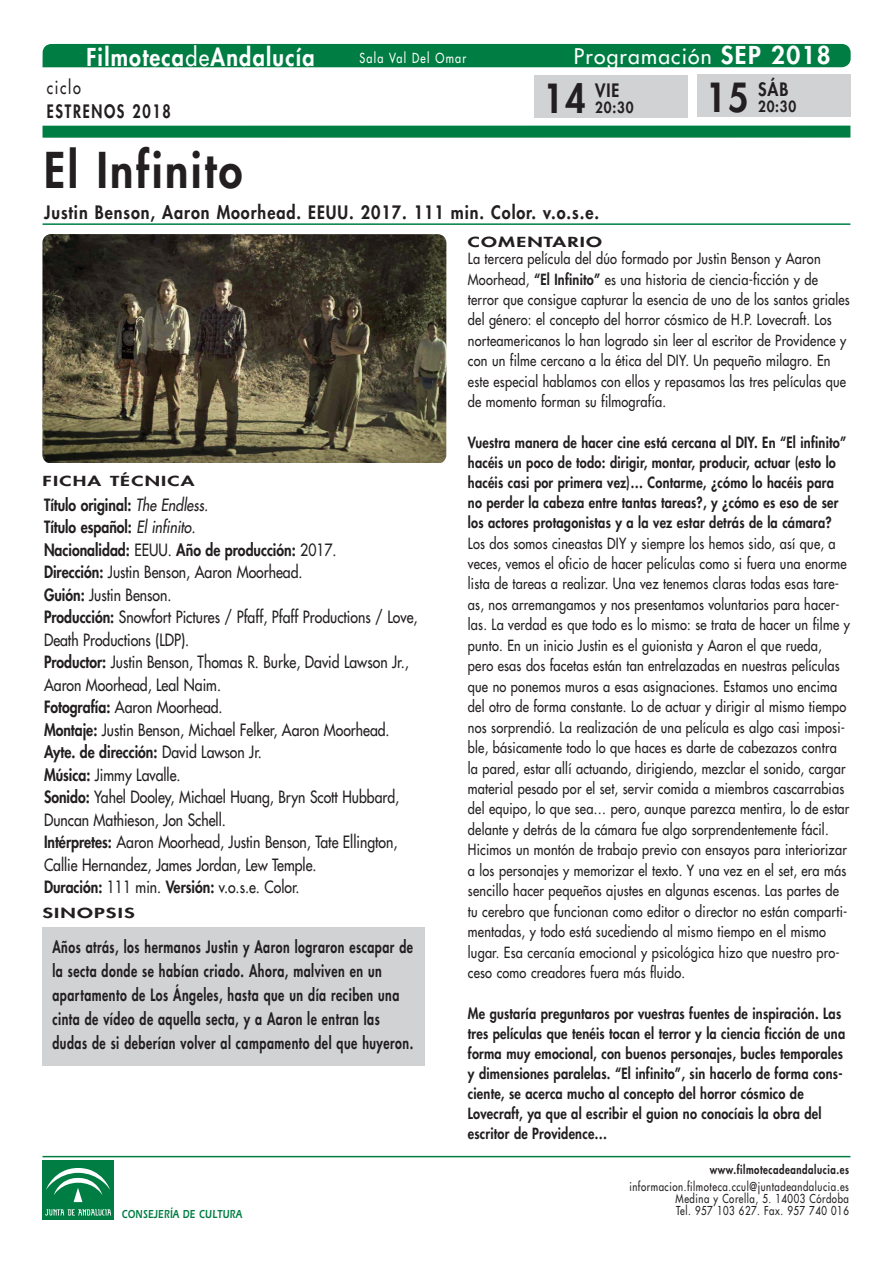
<style>
.page{position:relative;width:893px;height:1263px;background:#fff}
.page>*{position:absolute;margin:0;border:0;box-sizing:border-box;transform-origin:0 0}
.t1{font:800 48px "Futura LT";letter-spacing:.06em;color:#231f20;scale:.9 1}
.t2{font:800 39px "Futura LT";color:#231f20;scale:.9 1}
.t3{font:800 24px "Futura LT";letter-spacing:.06em;color:#fff;scale:.9 1}
.t4{font:21px "Futura LT";letter-spacing:.06em;color:#fff}
.t5{font:800 18px "Futura LT";letter-spacing:.06em;color:#231f20;scale:.9 1}
.t6{font:800 18px "Futura LT";letter-spacing:.115em;color:#231f20;scale:.8 1}
.t7{font:18px "Futura LT";letter-spacing:.115em;color:#231f20;scale:.8 1}
.t8{font:16.5px/22.5px "Futura LT";color:#231f20;scale:.85 1}
.t9{font:800 16.5px/24px "Futura LT";letter-spacing:.04em;color:#231f20;scale:.75 1}
.t10{font:15px/20.4px "Futura LT";letter-spacing:.015em;color:#231f20;scale:.85 1}
.t11{font:800 15px/20.1px "Futura LT";letter-spacing:.015em;color:#231f20;scale:.85 1}
.t12{font:800 15px "Futura LT";letter-spacing:.015em;color:#231f20;scale:.9 1}
.t13{font:800 13.5px "Futura LT";letter-spacing:.06em;color:#231f20;scale:1.5 1}
.t14{font:13.5px "Futura LT";letter-spacing:.115em;color:#fff;scale:.8 1}
.t15{font:12px/12px "Futura LT";letter-spacing:.06em;color:#231f20;text-align:right;scale:.8 1}
.t16{font:800 12px "Futura LT";letter-spacing:.06em;color:#231f20;scale:.8 1}
.t17{font:12px "Erie Black Plain";letter-spacing:.03em;color:#007d43;scale:.75 1}
.s1{font-weight:400}
.s2{font-weight:800;font-size:24px}
.s3{font-weight:800}
.s4{font-style:italic}
</style>
<div class="page">
<img style="left:42px;top:234px;width:404px;height:229px;border-radius:9px">
<div style="left:43px;top:44px;width:808px;height:23px;background:#007d43"></div>
<div style="left:43px;top:126px;width:807px;height:12px;background:#007d43"></div>
<div style="left:42px;top:927px;width:383px;height:138px;background:#d1d2d4"></div>
<hr style="left:43px;top:223px;width:807px;height:2px;background:#007d43">
<hr style="left:43px;top:1156px;width:807px;height:1px;background:#007d43">
<div style="left:43px;top:1160px;width:71px;height:60px;background:#007d43"></div>
<svg style="left:45px;top:1209px;width:66px;height:6px"></svg>
<svg style="left:46px;top:1168px;width:64px;height:35px"></svg>
<div style="left:697px;top:74px;width:153px;height:43px;background:#d1d2d4"></div>
<div style="left:535px;top:75px;width:153px;height:43px;background:#d1d2d4"></div>
<h3 class="t3" style="left:86px;top:42px;width:255px">Filmoteca<span class="s1">de</span>Andalucía</h3>
<h3 class="t4" style="left:574px;top:43px;width:258px">Programación <span class="s2">SEP 2018</span></h3>
<p class="t14" style="left:359px;top:49px;width:135px">Sala Val Del Omar</p>
<p class="t7" style="left:47px;top:76px;width:44px">ciclo</p>
<p class="t6" style="left:47px;top:100px;width:156px">ESTRENOS 2018</p>
<h2 class="t2" style="left:543px;top:72px;width:49px">14</h2>
<p class="t5" style="left:595px;top:78px;width:28px">VIE</p>
<p class="t12" style="left:595px;top:97px;width:44px">20:30</p>
<h1 class="t1" style="left:44px;top:138px;width:222px">El Infinito</h1>
<p class="t5" style="left:44px;top:201px;width:618px">Justin Benson, Aaron Moorhead. EEUU. 2017. 111 min. Color. v.o.s.e.</p>
<p class="t13" style="left:468px;top:233px;width:91px">COMENTARIO</p>
<h2 class="t2" style="left:706px;top:72px;width:49px">15</h2>
<p class="t5" style="left:758px;top:77px;width:35px">SÁB</p>
<p class="t12" style="left:758px;top:96px;width:44px">20:30</p>
<p class="t13" style="left:43px;top:472px;width:103px">FICHA TÉCNICA</p>
<p class="t8" style="left:44px;top:493px;width:441px"><span class="s3">Título original:</span> <span class="s4">The Endless.<br></span><span class="s3">Título español:</span> <span class="s4">El infinito.<br></span><span class="s3">Nacionalidad:</span> EEUU. <span class="s3">Año de producción:</span> 2017.<br><span class="s3">Dirección:</span> Justin Benson, Aaron Moorhead.<br><span class="s3">Guión:</span> Justin Benson.<br><span class="s3">Producción:</span> Snowfort Pictures / Pfaff, Pfaff Productions / Love, Death Productions (LDP).<br><span class="s3">Productor:</span> Justin Benson, Thomas R. Burke, David Lawson Jr., Aaron Moorhead, Leal Naim.<br><span class="s3">Fotografía:</span> Aaron Moorhead.<br><span class="s3">Montaje:</span> Justin Benson, Michael Felker, Aaron Moorhead.<br><span class="s3">Ayte. de dirección:</span> David Lawson Jr.<br><span class="s3">Música:</span> Jimmy Lavalle.<br><span class="s3">Sonido:</span> Yahel Dooley, Michael Huang, Bryn Scott Hubbard, Duncan Mathieson, Jon Schell.<br><span class="s3">Intérpretes:</span> Aaron Moorhead, Justin Benson, Tate Ellington, Callie Hernandez, James Jordan, Lew Temple.<br><span class="s3">Duración:</span> 111 min. <span class="s3">Versión:</span> v.o.s.e. Color.</p>
<p class="t13" style="left:42px;top:904px;width:63px">SINOPSIS</p>
<p class="t9" style="left:52px;top:935px;width:483px">Años atrás, los hermanos Justin y Aaron lograron escapar de la secta donde se habían criado. Ahora, malviven en un apartamento de Los Ángeles, hasta que un día reciben una cinta de vídeo de aquella secta, y a Aaron le entran las dudas de si deberían volver al campamento del que huyeron.</p>
<p class="t10" style="left:468px;top:248px;width:451px">La tercera película del dúo formado por Justin Benson y Aaron Moorhead, <span class="s3">“El Infinito”</span> es una historia de ciencia-ficción y de terror que consigue capturar la esencia de uno de los santos griales del género: el concepto del horror cósmico de H.P. Lovecraft. Los norteamericanos lo han logrado sin leer al escritor de Providence y con un filme cercano a la ética del DIY. Un pequeño milagro. En este especial hablamos con ellos y repasamos las tres películas que de momento forman su filmografía.</p>
<p class="t11" style="left:468px;top:432px;width:447px">Vuestra manera de hacer cine está cercana al DIY. En “El infinito” hacéis un poco de todo: dirigir, montar, producir, actuar (esto lo hacéis casi por primera vez)… Contarme, ¿cómo lo hacéis para no perder la cabeza entre tantas tareas?, y ¿cómo es eso de ser los actores protagonistas y a la vez estar detrás de la cámara?</p>
<p class="t10" style="left:468px;top:533px;width:451px">Los dos somos cineastas DIY y siempre los hemos sido, así que, a veces, vemos el oficio de hacer películas como si fuera una enorme lista de tareas a realizar. Una vez tenemos claras todas esas tare&shy;as, nos arremangamos y nos presentamos voluntarios para hacer&shy;las. La verdad es que todo es lo mismo: se trata de hacer un filme y punto. En un inicio Justin es el guionista y Aaron el que rueda, pero esas dos facetas están tan entrelazadas en nuestras películas que no ponemos muros a esas asignaciones. Estamos uno encima del otro de forma constante. Lo de actuar y dirigir al mismo tiempo nos sorprendió. La realización de una película es algo casi imposi&shy;ble, básicamente todo lo que haces es darte de cabezazos contra la pared, estar allí actuando, dirigiendo, mezclar el sonido, cargar material pesado por el set, servir comida a miembros cascarrabias del equipo, lo que sea… pero, aunque parezca mentira, lo de estar delante y detrás de la cámara fue algo sorprendentemente fácil.<br>Hicimos un montón de trabajo previo con ensayos para interiorizar a los personajes y memorizar el texto. Y una vez en el set, era más sencillo hacer pequeños ajustes en algunas escenas. Las partes de tu cerebro que funcionan como editor o director no están comparti&shy;mentadas, y todo está sucediendo al mismo tiempo en el mismo lugar. Esa cercanía emocional y psicológica hizo que nuestro pro&shy;ceso como creadores fuera más fluido.</p>
<p class="t11" style="left:468px;top:1003px;width:445px">Me gustaría preguntaros por vuestras fuentes de inspiración. Las tres películas que tenéis tocan el terror y la ciencia ficción de una forma muy emocional, con buenos personajes, bucles temporales y dimensiones paralelas. “El infinito”, sin hacerlo de forma cons&shy;ciente, se acerca mucho al concepto del horror cósmico de Lovecraft, ya que al escribir el guion no conocíais la obra del escritor de Providence…</p>
<p class="t16" style="left:710px;top:1162px;width:176px">www.filmotecadeandalucia.es</p>
<p class="t15" style="left:629px;top:1180px;width:276px">informacion.filmoteca.ccul@juntadeandalucia.es<br>Medina y Corella, 5. 14003 Córdoba</p>
<p class="t17" style="left:122px;top:1206px;width:162px">CONSEJERÍA DE CULTURA</p>
<p class="t15" style="left:676px;top:1204px;width:217px">Tel. 957 103 627. Fax. 957 740 016</p>
</div>
